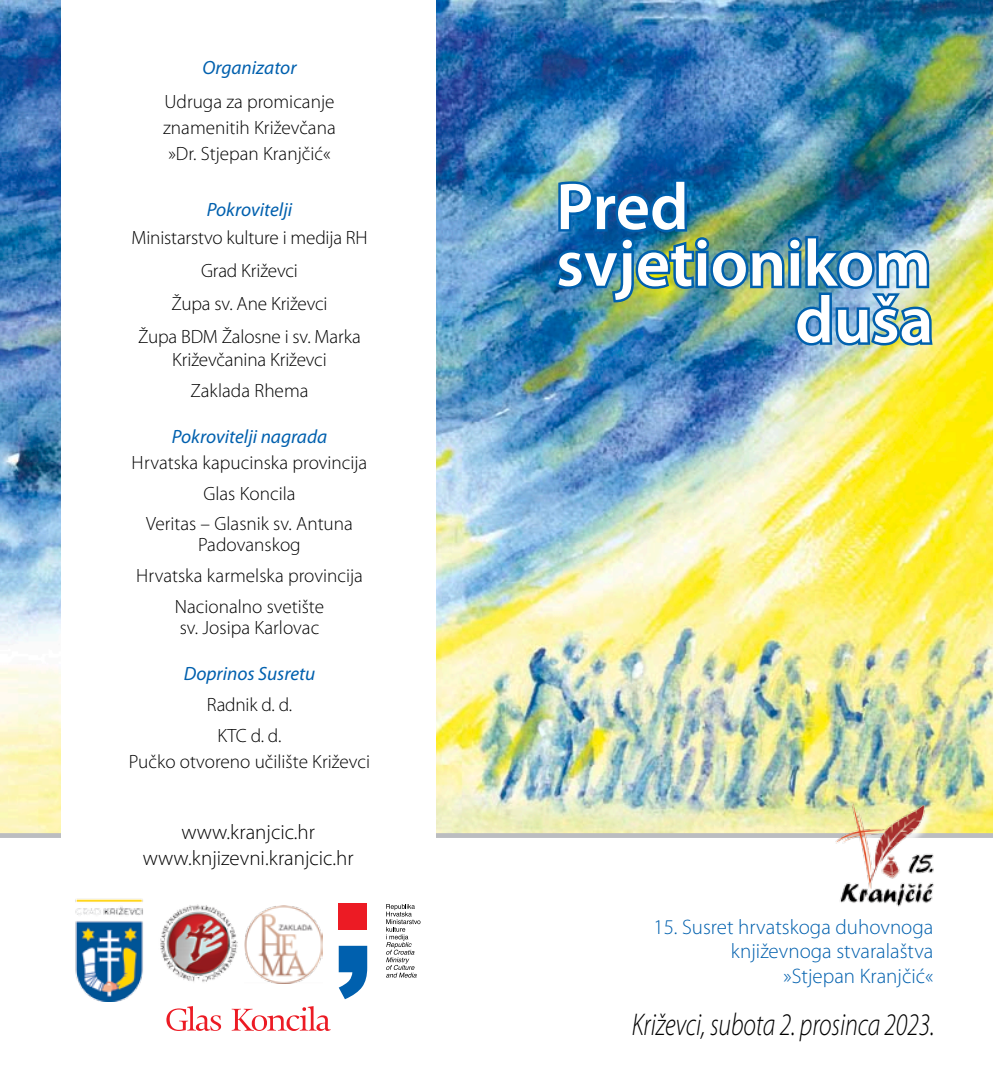
<style>
.page{position:relative;width:993px;height:1092px;background:#fff}
.page>*{position:absolute;margin:0;border:0;box-sizing:border-box;transform-origin:0 0}
.t1{font:600 66.67px "Myriad Pro";color:#fff}
.t2{font:italic 300 31.5px "Myriad Pro";letter-spacing:-.005em;color:#000;scale:.79 1}
.t3{font:300 21px/24.5px "Myriad Pro";color:#0060ae;text-align:right}
.t4{font:300 21px/26.4px "Myriad Pro";color:#000;text-align:center}
.t5{font:300 19.25px/31px "Myriad Pro";color:#000;text-align:center}
.t6{font:italic 19.25px "Myriad Pro";color:#0060ae}
</style>
<div class="page">
<img style="left:0;top:0;width:992px;height:833px">
<hr style="left:0;top:833px;width:992px;height:4px;background:#bbbdc0">
<img style="left:160px;top:904px;width:85px;height:78px">
<div style="left:61px;top:0;width:374px;height:863px;background:#fff"></div>
<svg style="left:338px;top:945px;width:29px;height:54px"></svg>
<div style="left:338px;top:902px;width:29px;height:27px;background:#ec1b24"></div>
<svg style="left:386px;top:904px;width:34px;height:73px"></svg>
<svg style="left:166px;top:1006px;width:55px;height:24px"></svg>
<svg style="left:231px;top:1006px;width:100px;height:24px"></svg>
<img style="left:75px;top:898px;width:68px;height:103px">
<img style="left:551px;top:177px;width:384px;height:171px">
<div style="left:836px;top:803px;width:107px;height:112px;background:#fff"></div>
<img style="left:832px;top:800px;width:108px;height:106px">
<img style="left:245px;top:905px;width:77px;height:78px">
<p class="t6" style="left:202px;top:56px;width:95px">Organizator</p>
<p class="t5" style="left:163px;top:88px;width:174px;line-height:26.2px;text-align:justify">Udruga za promicanje znamenitih Križevčana »Dr. Stjepan Kranjčić«</p>
<p class="t6" style="left:207px;top:197px;width:87px">Pokrovitelji</p>
<p class="t5" style="left:131px;top:221px;width:238px;line-height:33.1px">Ministarstvo kulture i medija RH<br>Grad Križevci<br>Župa sv. Ane Križevci<br>Župa BDM Žalosne i sv. Marka</p>
<p class="t5" style="left:172px;top:344px;width:156px">Križevčanina Križevci<br>Zaklada Rhema</p>
<p class="t6" style="left:172px;top:424px;width:157px">Pokrovitelji nagrada</p>
<p class="t5" style="left:132px;top:446px;width:237px">Hrvatska kapucinska provincija<br>Glas Koncila<br>Veritas – Glasnik sv. Antuna</p>
<p class="t5" style="left:136px;top:529px;width:228px">Padovanskog<br>Hrvatska karmelska provincija<br>Nacionalno svetište</p>
<p class="t5" style="left:180px;top:612px;width:141px">sv. Josipa Karlovac</p>
<p class="t6" style="left:184px;top:661px;width:133px">Doprinos Susretu</p>
<p class="t5" style="left:207px;top:689px;width:87px">Radnik d. d.<br>KTC d. d.</p>
<p class="t5" style="left:129px;top:746px;width:243px">Pučko otvoreno učilište Križevci</p>
<p class="t4" style="left:143px;top:818px;width:212px">www.kranjcic.hr www.knjizevni.kranjcic.hr</p>
<h1 class="t1" style="left:556px;top:164px;width:134px">Pred</h1>
<h1 class="t1" style="left:556px;top:221px;width:376px">svjetionikom</h1>
<h1 class="t1" style="left:794px;top:277px;width:140px">duša</h1>
<p class="t3" style="left:653px;top:914px;width:281px">15. Susret hrvatskoga duhovnoga književnoga stvaralaštva<br>»Stjepan Kranjčić«</p>
<h2 class="t2" style="left:631px;top:1005px;width:385px">Križevci, subota 2. prosinca 2023.</h2>
</div>
